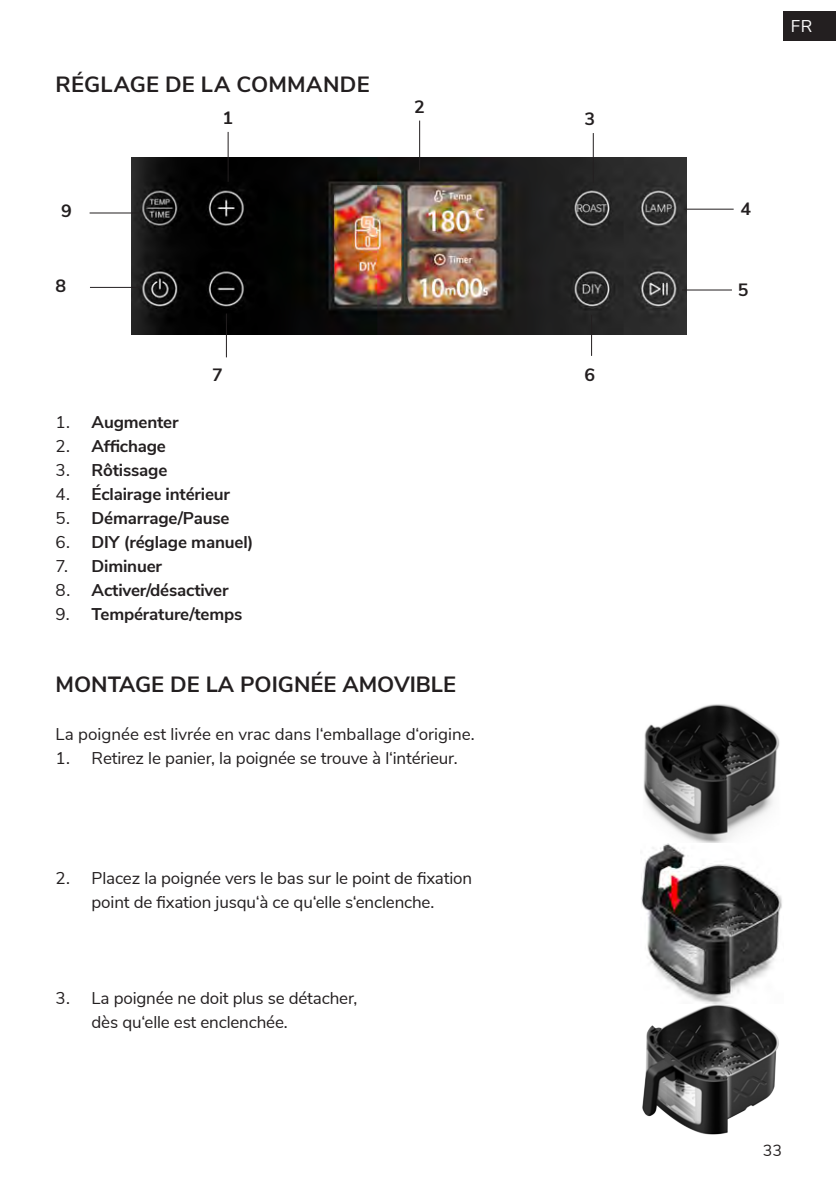
<style>
.page{position:relative;width:836px;height:1190px;background:#fff}
.page>*{position:absolute;margin:0;border:0;box-sizing:border-box;transform-origin:0 0}
.t1{font:700 22px "Nunito Sans";color:#231f20}
.t2{font:700 17.8px "Nunito Sans";color:#231f20}
.t3{font:17px/24px "Nunito Sans";letter-spacing:-.01em;color:#231f20;text-align:center}
.t4{font:700 17px "Nunito Sans";letter-spacing:-.01em;color:#231f20}
.t5{font:17px "Nunito Sans";color:#fff}
.t6{font:16px "Nunito Sans";color:#231f20}
.s1{font-weight:400}
</style>
<div class="page">
<div style="left:783px;top:11px;width:52px;height:29px;background:#231f20"></div>
<img style="left:132px;top:157px;width:554px;height:177px">
<hr style="left:90px;top:212px;width:49px;height:1px;background:#231f20">
<hr style="left:683px;top:209px;width:50px;height:1px;background:#231f20">
<hr style="left:90px;top:287px;width:50px;height:1px;background:#231f20">
<hr style="left:681px;top:290px;width:50px;height:1px;background:#231f20">
<hr style="left:227px;top:132px;width:1px;height:50px;background:#231f20">
<hr style="left:592px;top:133px;width:1px;height:50px;background:#231f20">
<hr style="left:419px;top:121px;width:1px;height:49px;background:#231f20">
<hr style="left:226px;top:314px;width:1px;height:43px;background:#231f20">
<hr style="left:591px;top:315px;width:1px;height:41px;background:#231f20">
<img style="left:643px;top:704px;width:137px;height:139px">
<img style="left:641px;top:843px;width:141px;height:292px">
<p class="t1" style="left:55px;top:68px;width:315px">RÉGLAGE DE LA COMMANDE</p>
<p class="t2" style="left:414px;top:94px;width:12px">2</p>
<p class="t2" style="left:222px;top:105px;width:12px">1</p>
<p class="t2" style="left:584px;top:106px;width:12px">3</p>
<p class="t2" style="left:61px;top:198px;width:12px">9</p>
<p class="t2" style="left:740px;top:196px;width:12px">4</p>
<p class="t2" style="left:55px;top:272px;width:12px">8</p>
<p class="t2" style="left:737px;top:276px;width:12px">5</p>
<p class="t2" style="left:212px;top:362px;width:12px">7</p>
<p class="t2" style="left:584px;top:362px;width:12px">6</p>
<p class="t4" style="left:55px;top:410px;width:125px"><span class="s1">1.</span> Augmenter</p>
<p class="t4" style="left:55px;top:434px;width:112px"><span class="s1">2.</span> Affichage</p>
<p class="t4" style="left:55px;top:458px;width:113px"><span class="s1">3.</span> Rôtissage</p>
<p class="t4" style="left:55px;top:482px;width:176px"><span class="s1">4.</span> Éclairage intérieur</p>
<p class="t4" style="left:55px;top:506px;width:175px"><span class="s1">5.</span> Démarrage/Pause</p>
<p class="t4" style="left:55px;top:530px;width:199px"><span class="s1">6.</span> DIY (réglage manuel)</p>
<p class="t4" style="left:55px;top:554px;width:108px"><span class="s1">7.</span> Diminuer</p>
<p class="t4" style="left:55px;top:578px;width:174px"><span class="s1">8.</span> Activer/désactiver</p>
<p class="t4" style="left:55px;top:602px;width:188px"><span class="s1">9.</span> Température/temps</p>
<p class="t1" style="left:55px;top:668px;width:402px">MONTAGE DE LA POIGNÉE AMOVIBLE</p>
<p class="t3" style="left:55px;top:721px;width:420px">La poignée est livrée en vrac dans l‘emballage d‘origine.</p>
<p class="t3" style="left:55px;top:745px;width:403px">1. Retirez le panier, la poignée se trouve à l‘intérieur.</p>
<p class="t3" style="left:55px;top:865px;width:418px">2. Placez la poignée vers le bas sur le point de fixation point de fixation jusqu‘à ce qu‘elle s‘enclenche.</p>
<p class="t3" style="left:91px;top:985px;width:267px;text-align:left;text-indent:-36px">3. La poignée ne doit plus se détacher, dès qu‘elle est enclenchée.</p>
<p class="t5" style="left:790px;top:14px;width:23px">FR</p>
<p class="t6" style="left:762px;top:1139px;width:21px">33</p>
</div>
